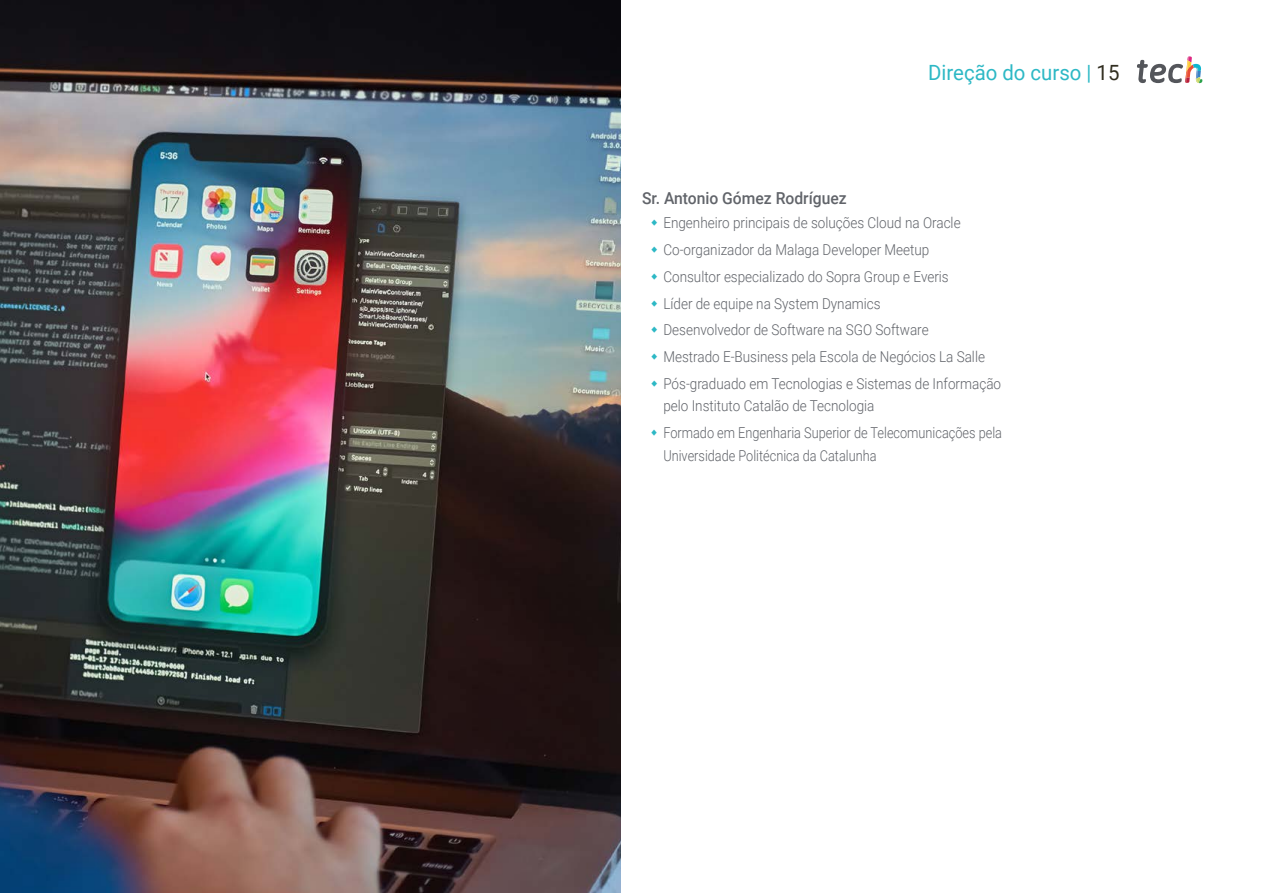
<style>
.page{position:relative;width:1263px;height:893px;background:#fff}
.page>*{position:absolute;margin:0;border:0;box-sizing:border-box;transform-origin:0 0}
.t1{font:21px "Roboto";color:#2db8c5}
.t2{font:500 16.5px "Roboto";color:#61646a;scale:.95 1}
.t3{font:300 15px/26.7px "Roboto";color:#61646a;scale:.9 1}
.t4{font:300 15px "Roboto";color:#61646a;scale:.85 1}
.s1{color:#312e20}
</style>
<div class="page">
<img style="left:0;top:0;width:621px;height:893px">
<svg style="left:1137px;top:56px;width:65px;height:28px"></svg>
<h1 class="t1" style="left:928px;top:57px;width:193px">Direção do curso | <span class="s1">15</span></h1>
<p class="t2" style="left:642px;top:186px;width:217px">Sr. Antonio Gómez Rodríguez</p>
<p class="t3" style="left:663px;top:209px;width:377px">Engenheiro principais de soluções Cloud na Oracle Co-organizador da Malaga Developer Meetup<br>Consultor especializado do Sopra Group e Everis<br>Líder de equipe na System Dynamics<br>Desenvolvedor de Software na SGO Software<br>Mestrado E-Business pela Escola de Negócios La Salle Pós-graduado em Tecnologias e Sistemas de Informação</p>
<p class="t3" style="left:663px;top:392px;width:378px">pelo Instituto Catalão de Tecnologia<br>Formado em Engenharia Superior de Telecomunicações pela</p>
<p class="t4" style="left:663px;top:445px;width:252px">Universidade Politécnica da Catalunha</p>
</div>
